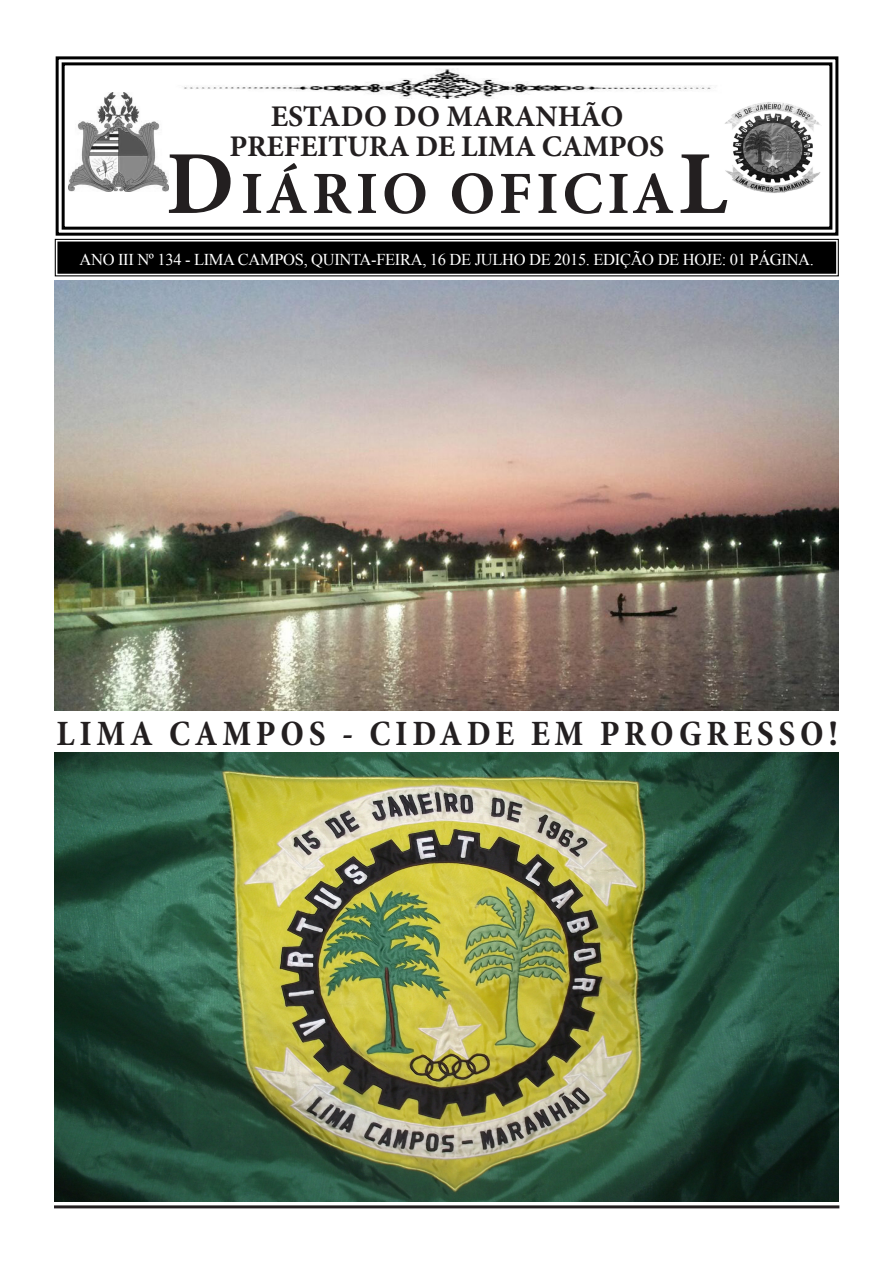
<style>
.page{position:relative;width:893px;height:1263px;background:#fff}
.page>*{position:absolute;margin:0;border:0;box-sizing:border-box;transform-origin:0 0}
.t1{font:700 60px "Minion Pro";letter-spacing:.06em;color:#231f20}
.t2{font:700 condensed 36px "Minion Pro";letter-spacing:.13em;color:#231f20}
.t3{font:700 30px "Minion Pro";letter-spacing:-.01em;color:#231f20}
.t4{font:16.5px "Times New Roman";letter-spacing:-.02em;color:#fff}
.s1{font-size:90px}
</style>
<div class="page">
<svg style="left:55px;top:56px;width:784px;height:180px"></svg>
<div style="left:62px;top:62px;width:770px;height:168px;border:3px solid #000"></div>
<svg style="left:54px;top:238px;width:785px;height:39px;background:#242424"></svg>
<div style="left:57px;top:241px;width:779px;height:33px;border:2px solid #000"></div>
<div style="left:61px;top:245px;width:771px;height:25px;border:1px solid #000"></div>
<img style="left:717px;top:97px;width:108px;height:103px">
<hr style="left:54px;top:1205px;width:785px;height:3px;background:#231f20">
<img style="left:68px;top:93px;width:101px;height:98px">
<img style="left:170px;top:69px;width:552px;height:30px">
<img style="left:55px;top:753px;width:784px;height:448px">
<img style="left:55px;top:281px;width:784px;height:429px">
<p class="t3" style="left:271px;top:95px;width:354px">ESTADO DO MARANHÃO</p>
<p class="t3" style="left:230px;top:125px;width:436px">PREFEITURA DE LIMA CAMPOS</p>
<p class="t1" style="left:166px;top:151px;width:563px"><span class="s1">D</span>IÁRIO OFICIA<span class="s1">L</span></p>
<p class="t4" style="left:80px;top:249px;width:736px">ANO III Nº 134 - LIMA CAMPOS, QUINTA-FEIRA, 16 DE JULHO DE 2015. EDIÇÃO DE HOJE: 01 PÁGINA.</p>
<p class="t2" style="left:57px;top:709px;width:783px">LIMA CAMPOS - CIDADE EM PROGRESSO!</p>
</div>
